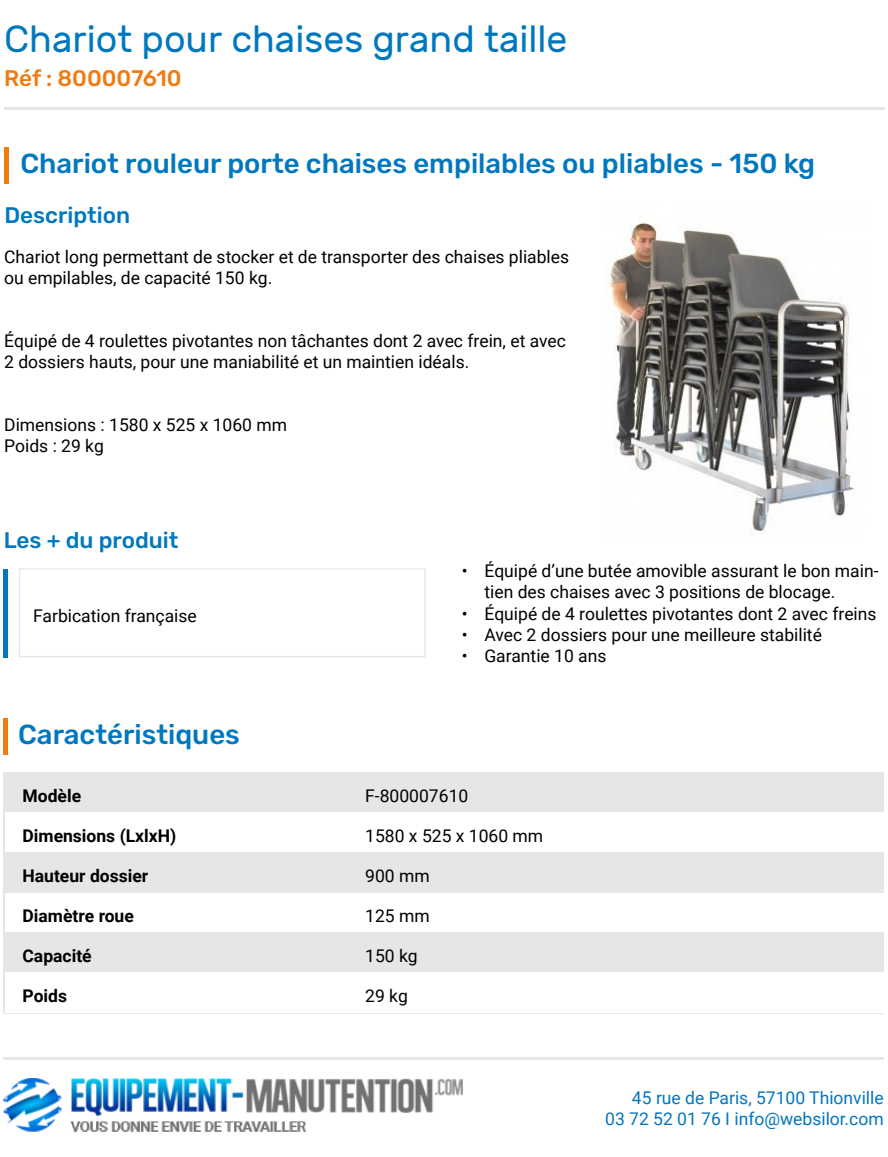
<style>
.page{position:relative;width:888px;height:1157px;background:#fff}
.page>*{position:absolute;margin:0;border:0;box-sizing:border-box;transform-origin:0 0}
.t1{font:37.5px "Rubik";color:#0078be}
.t2{font:500 27.5px "Rubik";color:#0078be}
.t3{font:500 22.5px "Rubik";color:#0078be}
.t4{font:500 22.5px "Rubik";color:#ef7c12}
.t5{font:17.5px/21px "Roboto";color:#000}
.t6{font:700 17.5px "Roboto";color:#000}
.t7{font:17.5px "Roboto";color:#0475be}
</style>
<div class="page">
<hr style="left:3px;top:1057px;width:880px;height:2px;background:#e6e6e6">
<img style="left:3px;top:1078px;width:459px;height:54px">
<div style="left:4px;top:147px;width:5px;height:36px;background:#ef7c12"></div>
<div style="left:3px;top:568px;width:5px;height:89px;background:#0078be"></div>
<div style="left:19px;top:568px;width:406px;height:89px;border:1px solid #e6e6e6"></div>
<div style="left:3px;top:717px;width:5px;height:37px;background:#ef7c12"></div>
<div style="left:5px;top:772px;width:878px;height:40px;background:#e6e6e6"></div>
<div style="left:5px;top:852px;width:878px;height:40px;background:#e6e6e6"></div>
<div style="left:5px;top:932px;width:878px;height:40px;background:#e6e6e6"></div>
<hr style="left:4px;top:107px;width:880px;height:3px;background:#e6e6e6">
<img style="left:609px;top:222px;width:246px;height:310px">
<p class="t1" style="left:4px;top:18px;width:564px">Chariot pour chaises grand taille</p>
<p class="t4" style="left:4px;top:65px;width:179px">Réf : 800007610</p>
<p class="t2" style="left:20px;top:147px;width:796px">Chariot rouleur porte chaises empilables ou pliables - 150 kg</p>
<p class="t3" style="left:4px;top:202px;width:127px">Description</p>
<p class="t5" style="left:4px;top:245px;width:566px">Chariot long permettant de stocker et de transporter des chaises pliables ou empilables, de capacité 150 kg.</p>
<p class="t5" style="left:4px;top:329px;width:563px">Équipé de 4 roulettes pivotantes non tâchantes dont 2 avec frein, et avec<br>2 dossiers hauts, pour une maniabilité et un maintien idéals.</p>
<p class="t5" style="left:4px;top:413px;width:284px">Dimensions : 1580 x 525 x 1060 mm</p>
<p class="t5" style="left:4px;top:434px;width:101px">Poids : 29 kg</p>
<p class="t3" style="left:4px;top:527px;width:176px">Les + du produit</p>
<p class="t5" style="left:33px;top:604px;width:165px">Farbication française</p>
<p class="t2" style="left:18px;top:718px;width:223px">Caractéristiques</p>
<p class="t5" style="left:484px;top:560px;width:395px;text-indent:-22px">• Équipé d’une butée amovible assurant le bon main&shy;tien des chaises avec 3 positions de blocage.</p>
<p class="t5" style="left:462px;top:602px;width:416px">• Équipé de 4 roulettes pivotantes dont 2 avec freins</p>
<p class="t5" style="left:462px;top:623px;width:361px">• Avec 2 dossiers pour une meilleure stabilité</p>
<p class="t5" style="left:462px;top:644px;width:146px">• Garantie 10 ans</p>
<p class="t6" style="left:23px;top:783px;width:60px">Modèle</p>
<p class="t5" style="left:365px;top:784px;width:105px">F-800007610</p>
<p class="t6" style="left:22px;top:823px;width:155px">Dimensions (LxlxH)</p>
<p class="t5" style="left:365px;top:824px;width:179px">1580 x 525 x 1060 mm</p>
<p class="t6" style="left:22px;top:863px;width:127px">Hauteur dossier</p>
<p class="t5" style="left:365px;top:864px;width:66px">900 mm</p>
<p class="t6" style="left:22px;top:903px;width:113px">Diamètre roue</p>
<p class="t5" style="left:365px;top:904px;width:66px">125 mm</p>
<p class="t6" style="left:22px;top:943px;width:71px">Capacité</p>
<p class="t5" style="left:365px;top:944px;width:54px">150 kg</p>
<p class="t6" style="left:22px;top:983px;width:46px">Poids</p>
<p class="t5" style="left:365px;top:984px;width:44px">29 kg</p>
<p class="t7" style="left:632px;top:1085px;width:253px">45 rue de Paris, 57100 Thionville</p>
<p class="t7" style="left:605px;top:1106px;width:280px">03 72 52 01 76 I info@websilor.com</p>
</div>
